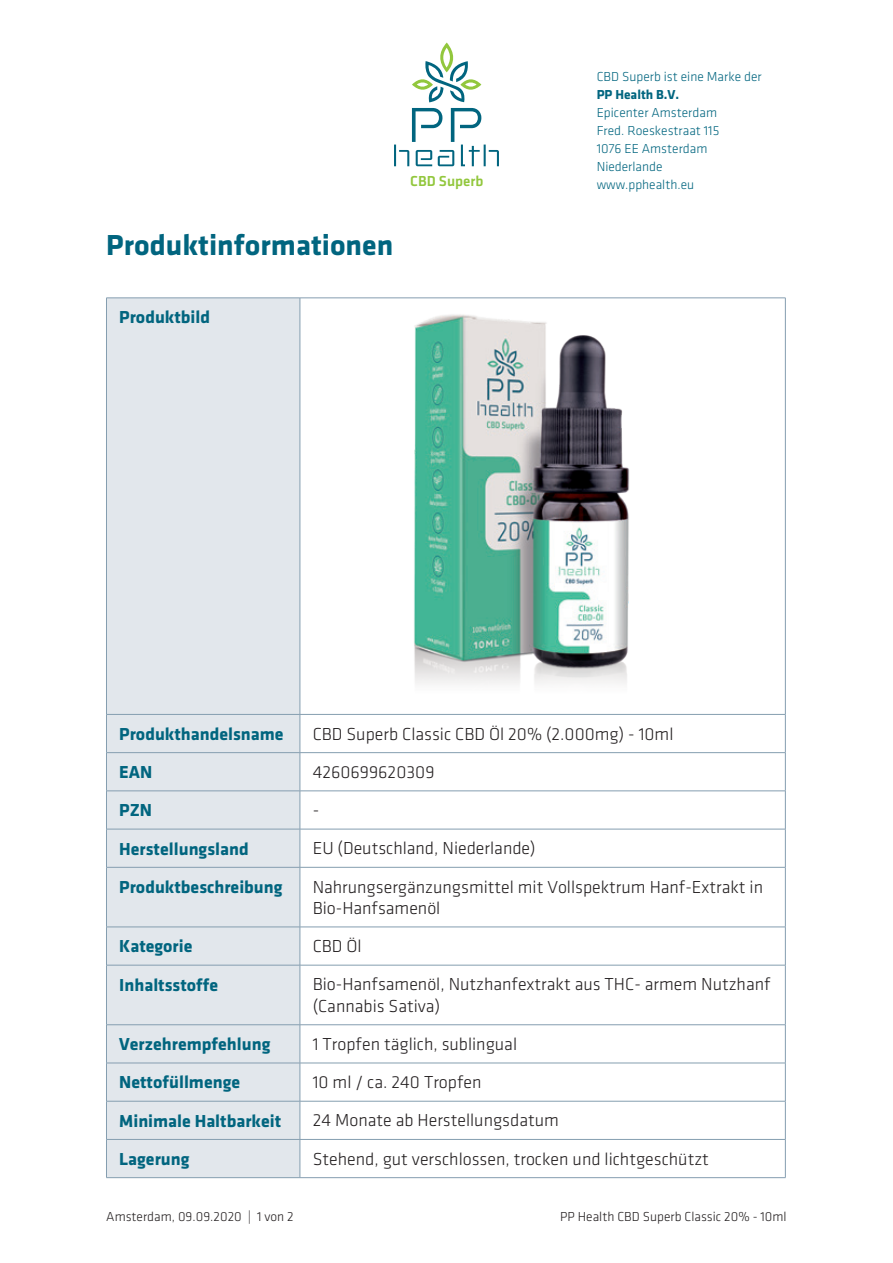
<style>
.page{position:relative;width:893px;height:1263px;background:#fff}
.page>*{position:absolute;margin:0;border:0;box-sizing:border-box;transform-origin:0 0}
.t1{font:700 30px "Klavika";color:#01657f}
.t2{font:300 18px/21.6px "Klavika";color:#231f20}
.t3{font:700 18px "Klavika";color:#01657f}
.t4{font:500 15px "Klavika";color:#92c73d}
.t5{font:300 13.5px "Klavika";color:#01657f}
.t6{font:300 13.5px "Klavika";color:#231f20}
.t7{font:700 13.5px "Klavika";color:#01657f}
</style>
<div class="page">
<svg style="left:412px;top:43px;width:69px;height:59px"></svg>
<svg style="left:394px;top:108px;width:105px;height:58px"></svg>
<div style="left:107px;top:299px;width:193px;height:878px;background:#e2e7ec"></div>
<hr style="left:106px;top:298px;width:194px;height:1px;background:#859eb0">
<hr style="left:106px;top:298px;width:1px;height:416px;background:#859eb0">
<hr style="left:300px;top:298px;width:485px;height:1px;background:#859eb0">
<hr style="left:300px;top:298px;width:1px;height:416px;background:#859eb0">
<hr style="left:785px;top:298px;width:1px;height:416px;background:#859eb0">
<hr style="left:106px;top:714px;width:194px;height:1px;background:#859eb0">
<hr style="left:106px;top:715px;width:1px;height:37px;background:#859eb0">
<hr style="left:300px;top:714px;width:485px;height:1px;background:#859eb0">
<hr style="left:300px;top:715px;width:1px;height:37px;background:#859eb0">
<hr style="left:785px;top:715px;width:1px;height:37px;background:#859eb0">
<hr style="left:106px;top:752px;width:194px;height:1px;background:#859eb0">
<hr style="left:106px;top:753px;width:1px;height:38px;background:#859eb0">
<hr style="left:300px;top:752px;width:485px;height:1px;background:#859eb0">
<hr style="left:300px;top:753px;width:1px;height:38px;background:#859eb0">
<hr style="left:785px;top:753px;width:1px;height:38px;background:#859eb0">
<hr style="left:106px;top:791px;width:194px;height:1px;background:#859eb0">
<hr style="left:106px;top:791px;width:1px;height:38px;background:#859eb0">
<hr style="left:300px;top:791px;width:485px;height:1px;background:#859eb0">
<hr style="left:300px;top:791px;width:1px;height:38px;background:#859eb0">
<hr style="left:785px;top:791px;width:1px;height:38px;background:#859eb0">
<hr style="left:106px;top:829px;width:194px;height:1px;background:#859eb0">
<hr style="left:106px;top:829px;width:1px;height:38px;background:#859eb0">
<hr style="left:300px;top:829px;width:485px;height:1px;background:#859eb0">
<hr style="left:300px;top:829px;width:1px;height:38px;background:#859eb0">
<hr style="left:785px;top:829px;width:1px;height:38px;background:#859eb0">
<hr style="left:106px;top:867px;width:194px;height:1px;background:#859eb0">
<hr style="left:106px;top:867px;width:1px;height:60px;background:#859eb0">
<hr style="left:300px;top:867px;width:485px;height:1px;background:#859eb0">
<hr style="left:300px;top:867px;width:1px;height:60px;background:#859eb0">
<hr style="left:785px;top:867px;width:1px;height:60px;background:#859eb0">
<hr style="left:106px;top:927px;width:194px;height:1px;background:#859eb0">
<hr style="left:106px;top:927px;width:1px;height:38px;background:#859eb0">
<hr style="left:300px;top:927px;width:485px;height:1px;background:#859eb0">
<hr style="left:300px;top:927px;width:1px;height:38px;background:#859eb0">
<hr style="left:785px;top:927px;width:1px;height:38px;background:#859eb0">
<hr style="left:106px;top:965px;width:194px;height:1px;background:#859eb0">
<hr style="left:106px;top:965px;width:1px;height:59px;background:#859eb0">
<hr style="left:300px;top:965px;width:485px;height:1px;background:#859eb0">
<hr style="left:300px;top:965px;width:1px;height:59px;background:#859eb0">
<hr style="left:785px;top:965px;width:1px;height:59px;background:#859eb0">
<hr style="left:106px;top:1024px;width:194px;height:1px;background:#859eb0">
<hr style="left:106px;top:1025px;width:1px;height:38px;background:#859eb0">
<hr style="left:300px;top:1024px;width:485px;height:1px;background:#859eb0">
<hr style="left:300px;top:1025px;width:1px;height:38px;background:#859eb0">
<hr style="left:785px;top:1025px;width:1px;height:38px;background:#859eb0">
<hr style="left:106px;top:1063px;width:194px;height:1px;background:#859eb0">
<hr style="left:106px;top:1063px;width:1px;height:38px;background:#859eb0">
<hr style="left:300px;top:1063px;width:485px;height:1px;background:#859eb0">
<hr style="left:300px;top:1063px;width:1px;height:38px;background:#859eb0">
<hr style="left:785px;top:1063px;width:1px;height:38px;background:#859eb0">
<hr style="left:106px;top:1101px;width:194px;height:1px;background:#859eb0">
<hr style="left:106px;top:1101px;width:1px;height:38px;background:#859eb0">
<hr style="left:300px;top:1101px;width:485px;height:1px;background:#859eb0">
<hr style="left:300px;top:1101px;width:1px;height:38px;background:#859eb0">
<hr style="left:785px;top:1101px;width:1px;height:38px;background:#859eb0">
<hr style="left:106px;top:1139px;width:194px;height:1px;background:#859eb0">
<hr style="left:106px;top:1139px;width:1px;height:38px;background:#859eb0">
<hr style="left:300px;top:1139px;width:485px;height:1px;background:#859eb0">
<hr style="left:300px;top:1139px;width:1px;height:38px;background:#859eb0">
<hr style="left:785px;top:1139px;width:1px;height:38px;background:#859eb0">
<hr style="left:106px;top:1177px;width:194px;height:1px;background:#859eb0">
<hr style="left:300px;top:1177px;width:485px;height:1px;background:#859eb0">
<img style="left:391px;top:298px;width:261px;height:386px">
<p class="t1" style="left:106px;top:229px;width:289px">Produktinformationen</p>
<p class="t4" style="left:410px;top:173px;width:75px">CBD Superb</p>
<p class="t3" style="left:119px;top:307px;width:92px">Produktbild</p>
<p class="t5" style="left:597px;top:70px;width:166px">CBD Superb ist eine Marke der</p>
<p class="t7" style="left:597px;top:87px;width:84px">PP Health B.V.</p>
<p class="t5" style="left:597px;top:106px;width:122px">Epicenter Amsterdam</p>
<p class="t5" style="left:597px;top:124px;width:124px">Fred. Roeskestraat 115</p>
<p class="t5" style="left:597px;top:142px;width:112px">1076 EE Amsterdam</p>
<p class="t5" style="left:597px;top:160px;width:67px">Niederlande</p>
<p class="t5" style="left:597px;top:178px;width:99px">www.pphealth.eu</p>
<p class="t3" style="left:119px;top:724px;width:166px">Produkthandelsname</p>
<p class="t2" style="left:313px;top:723px;width:362px">CBD Superb Classic CBD Öl 20% (2.000mg) - 10ml</p>
<p class="t3" style="left:119px;top:762px;width:35px">EAN</p>
<p class="t2" style="left:313px;top:761px;width:123px">4260699620309</p>
<p class="t3" style="left:119px;top:800px;width:34px">PZN</p>
<p class="t2" style="left:313px;top:799px;width:8px">-</p>
<p class="t3" style="left:119px;top:839px;width:131px">Herstellungsland</p>
<p class="t2" style="left:313px;top:838px;width:224px">EU (Deutschland, Niederlande)</p>
<p class="t3" style="left:119px;top:877px;width:165px">Produktbeschreibung</p>
<p class="t2" style="left:313px;top:876px;width:452px">Nahrungsergänzungsmittel mit Vollspektrum Hanf-Extrakt in<br>Bio-Hanfsamenöl</p>
<p class="t3" style="left:119px;top:936px;width:75px">Kategorie</p>
<p class="t2" style="left:313px;top:936px;width:51px">CBD Öl</p>
<p class="t3" style="left:119px;top:975px;width:100px">Inhaltsstoffe</p>
<p class="t2" style="left:313px;top:974px;width:459px">Bio-Hanfsamenöl, Nutzhanfextrakt aus THC- armem Nutzhanf (Cannabis Sativa)</p>
<p class="t3" style="left:119px;top:1034px;width:153px">Verzehrempfehlung</p>
<p class="t2" style="left:313px;top:1033px;width:206px">1 Tropfen täglich, sublingual</p>
<p class="t3" style="left:119px;top:1072px;width:122px">Nettofüllmenge</p>
<p class="t2" style="left:313px;top:1072px;width:170px">10 ml / ca. 240 Tropfen</p>
<p class="t3" style="left:119px;top:1111px;width:163px">Minimale Haltbarkeit</p>
<p class="t2" style="left:313px;top:1110px;width:248px">24 Monate ab Herstellungsdatum</p>
<p class="t3" style="left:119px;top:1149px;width:72px">Lagerung</p>
<p class="t2" style="left:313px;top:1148px;width:398px">Stehend, gut verschlossen, trocken und lichtgeschützt</p>
<p class="t6" style="left:106px;top:1210px;width:189px">Amsterdam, 09.09.2020 | 1 von 2</p>
<p class="t6" style="left:560px;top:1210px;width:228px">PP Health CBD Superb Classic 20% - 10ml</p>
</div>
